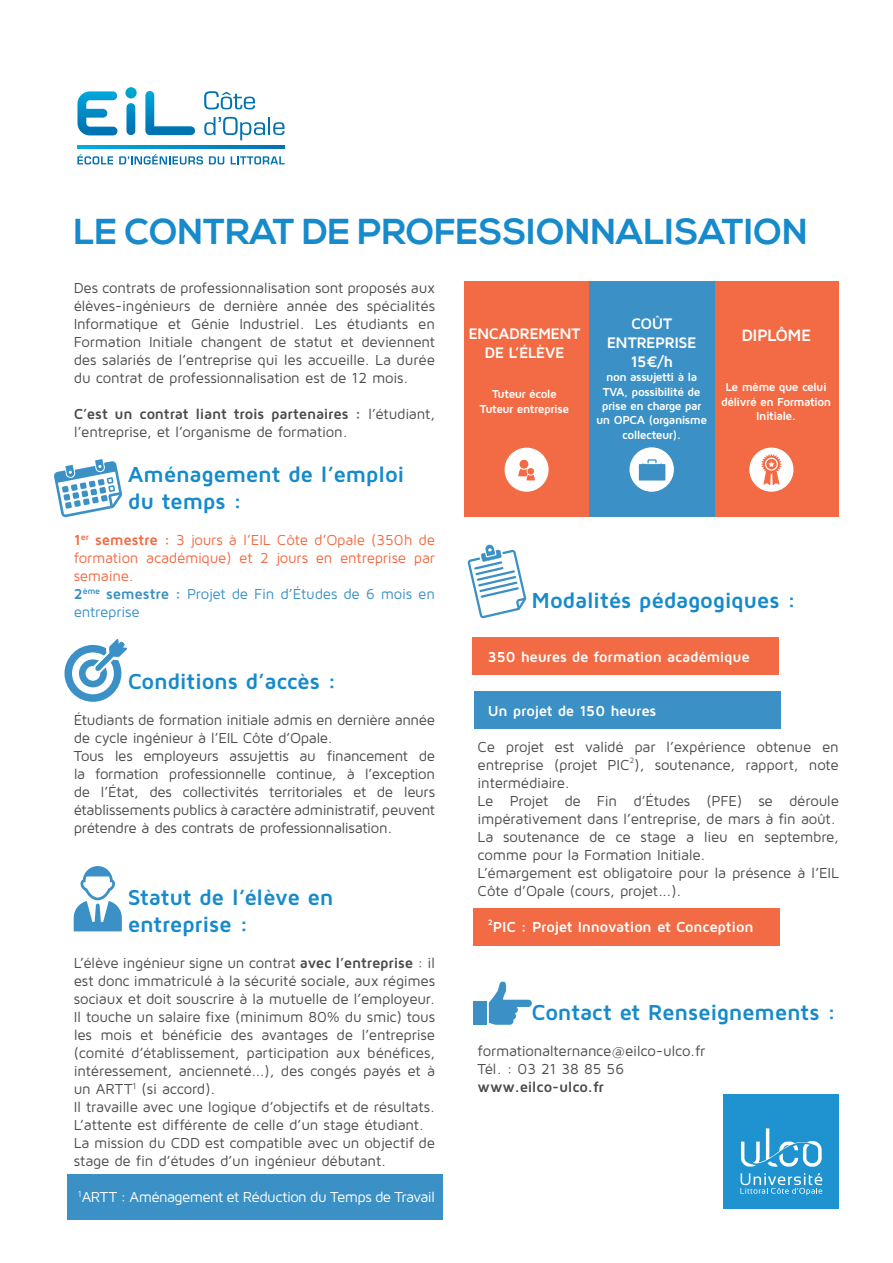
<style>
.page{position:relative;width:893px;height:1263px;background:#fff}
.page>*{position:absolute;margin:0;border:0;box-sizing:border-box;transform-origin:0 0}
.t1{font:700 36px "Nexa";color:#168acb}
.t2{font:700 22.5px/27px "Maven Pro";letter-spacing:-.015em;color:#168acb}
.t3{font:700 17.1px "Maven Pro";letter-spacing:-.035em;color:#fff}
.t4{font:700 15.9px/19px "Maven Pro";letter-spacing:-.035em;color:#fff;text-align:center}
.t5{font:15px/18px "Maven Pro";letter-spacing:-.015em;color:#4b4c4d}
.t6{font:15px/18px "Maven Pro";letter-spacing:-.015em;color:#f26b44;text-align:justify}
.t7{font:700 15px "Maven Pro";letter-spacing:-.015em;color:#fff}
.t8{font:15px/18px "Maven Pro";letter-spacing:-.015em;color:#3b91c5}
.t9{font:15px "Maven Pro";letter-spacing:-.04em;color:#fff}
.t10{font:700 15px "Maven Pro";letter-spacing:-.005em;color:#4b4c4d}
.t11{font:700 12px/14.4px "Maven Pro";letter-spacing:-.045em;color:#fff;text-align:center}
.s1{font-weight:700}
</style>
<div class="page">
<div style="left:473px;top:637px;width:306px;height:38px;background:#f26b44"></div>
<div style="left:473px;top:908px;width:307px;height:38px;background:#f26b44"></div>
<div style="left:474px;top:691px;width:307px;height:38px;background:#3b91c5"></div>
<div style="left:67px;top:1174px;width:375px;height:45px;background:#3b91c5"></div>
<svg style="left:77px;top:154px;width:36px;height:11px"></svg>
<svg style="left:119px;top:154px;width:84px;height:11px"></svg>
<svg style="left:209px;top:156px;width:15px;height:9px"></svg>
<svg style="left:231px;top:156px;width:54px;height:9px"></svg>
<svg style="left:204px;top:91px;width:51px;height:18px"></svg>
<svg style="left:204px;top:117px;width:80px;height:23px"></svg>
<svg style="left:78px;top:145px;width:207px;height:3px"></svg>
<svg style="left:77px;top:87px;width:118px;height:48px"></svg>
<div style="left:724px;top:1094px;width:115px;height:115px;background:#1f93d0"></div>
<svg style="left:740px;top:1173px;width:82px;height:22px"></svg>
<svg style="left:741px;top:1128px;width:81px;height:39px"></svg>
<div style="left:464px;top:281px;width:125px;height:235px;background:#f26b44"></div>
<div style="left:714px;top:281px;width:125px;height:235px;background:#f26b44"></div>
<div style="left:589px;top:281px;width:125px;height:235px;background:#3b91c5"></div>
<svg style="left:749px;top:448px;width:44px;height:44px"></svg>
<div style="left:505px;top:448px;width:44px;height:44px;background:#fff;border-radius:50%"></div>
<div style="left:519px;top:460px;width:9px;height:9px;background:#f26b44;border-radius:50%"></div>
<svg style="left:518px;top:468px;width:17px;height:12px"></svg>
<div style="left:629px;top:447px;width:45px;height:45px;background:#fff;border-radius:50%"></div>
<svg style="left:639px;top:459px;width:26px;height:21px"></svg>
<svg style="left:54px;top:459px;width:68px;height:58px"></svg>
<svg style="left:64px;top:639px;width:63px;height:63px"></svg>
<svg style="left:467px;top:544px;width:59px;height:74px"></svg>
<svg style="left:74px;top:866px;width:48px;height:65px"></svg>
<div style="left:473px;top:1001px;width:14px;height:24px;background:#3b91c5"></div>
<svg style="left:489px;top:981px;width:43px;height:44px"></svg>
<p class="t1" style="left:74px;top:211px;width:736px">LE CONTRAT DE PROFESSIONNALISATION</p>
<p class="t5" style="left:74px;top:278px;width:363px;text-align:justify">Des contrats de professionnalisation sont proposés aux élèves-ingénieurs de dernière année des spécialités Informatique et Génie Industriel. Les étudiants en Formation Initiale changent de statut et deviennent des salariés de l’entreprise qui les accueille. La durée du contrat de professionnalisation est de 12 mois.</p>
<p class="t5" style="left:74px;top:404px;width:363px"><span class="s1">C’est un contrat liant trois partenaires :</span> l’étudiant, l’entreprise, et l’organisme de formation.</p>
<p class="t2" style="left:128px;top:460px;width:278px">Aménagement de l’emploi du temps :</p>
<p class="t6" style="left:74px;top:530px;width:363px"><span class="s1">1</span><sup>er</sup> <span class="s1">semestre :</span> 3 jours à l’EIL Côte d’Opale (350h de formation académique) et 2 jours en entreprise par semaine.</p>
<p class="t8" style="left:74px;top:584px;width:363px"><span class="s1">2</span><sup>ème</sup> <span class="s1">semestre :</span> Projet de Fin d’Études de 6 mois en entreprise</p>
<p class="t2" style="left:128px;top:667px;width:210px">Conditions d’accès :</p>
<p class="t5" style="left:74px;top:710px;width:363px">Étudiants de formation initiale admis en dernière année de cycle ingénieur à l’EIL Côte d’Opale.</p>
<p class="t5" style="left:74px;top:746px;width:363px;text-align:justify">Tous les employeurs assujettis au financement de la formation professionnelle continue, à l’exception de l’État, des collectivités territoriales et de leurs établissements publics à caractère administratif, peuvent prétendre à des contrats de professionnalisation.</p>
<p class="t2" style="left:128px;top:883px;width:208px">Statut de l’élève en entreprise :</p>
<p class="t5" style="left:74px;top:953px;width:363px;text-align:justify">L’élève ingénieur signe un contrat <span class="s1">avec l’entreprise</span> : il est donc immatriculé à la sécurité sociale, aux régimes sociaux et doit souscrire à la mutuelle de l’employeur.</p>
<p class="t5" style="left:74px;top:1007px;width:363px;text-align:justify">Il touche un salaire fixe (minimum 80% du smic) tous les mois et bénéficie des avantages de l’entreprise (comité d’établissement, participation aux bénéfices, intéressement, ancienneté...), des congés payés et à un ARTT<sup>1</sup> (si accord).</p>
<p class="t5" style="left:74px;top:1097px;width:363px">Il travaille avec une logique d’objectifs et de résultats.<br>L’attente est différente de celle d’un stage étudiant.</p>
<p class="t5" style="left:74px;top:1133px;width:363px">La mission du CDD est compatible avec un objectif de stage de fin d’études d’un ingénieur débutant.</p>
<p class="t9" style="left:78px;top:1187px;width:359px"><sup>1</sup>ARTT : Aménagement et Réduction du Temps de Travail</p>
<p class="t4" style="left:468px;top:323px;width:114px">ENCADREMENT</p>
<p class="t4" style="left:484px;top:342px;width:81px">DE L’ÉLÈVE</p>
<p class="t11" style="left:492px;top:387px;width:66px">Tuteur école</p>
<p class="t11" style="left:480px;top:401px;width:91px">Tuteur entreprise</p>
<p class="t4" style="left:607px;top:313px;width:91px">COÛT<br>ENTREPRISE</p>
<p class="t4" style="left:630px;top:351px;width:44px">15€/h</p>
<p class="t11" style="left:606px;top:369px;width:92px">non assujetti à la</p>
<p class="t11" style="left:603px;top:384px;width:99px">TVA, possibilité de</p>
<p class="t11" style="left:596px;top:398px;width:112px">prise en charge par un OPCA (organisme collecteur).</p>
<p class="t3" style="left:741px;top:324px;width:71px">DIPLÔME</p>
<p class="t11" style="left:721px;top:379px;width:112px">Le même que celui délivré en Formation<br>Initiale.</p>
<p class="t2" style="left:532px;top:586px;width:266px">Modalités pédagogiques :</p>
<p class="t7" style="left:488px;top:647px;width:264px">350 heures de formation académique</p>
<p class="t7" style="left:488px;top:701px;width:170px">Un projet de 150 heures</p>
<p class="t5" style="left:478px;top:737px;width:363px;text-align:justify">Ce projet est validé par l’expérience obtenue en entreprise (projet PIC²), soutenance, rapport, note intermédiaire.</p>
<p class="t5" style="left:478px;top:791px;width:363px">Le Projet de Fin d’Études (PFE) se déroule impérativement dans l’entreprise, de mars à fin août.</p>
<p class="t5" style="left:478px;top:827px;width:363px">La soutenance de ce stage a lieu en septembre, comme pour la Formation Initiale.</p>
<p class="t5" style="left:478px;top:863px;width:363px">L’émargement est obligatoire pour la présence à l’EIL<br>Côte d’Opale (cours, projet...).</p>
<p class="t7" style="left:488px;top:917px;width:267px">²PIC : Projet Innovation et Conception</p>
<p class="t2" style="left:532px;top:998px;width:306px">Contact et Renseignements :</p>
<p class="t5" style="left:478px;top:1041px;width:229px">formationalternance@eilco-ulco.fr</p>
<p class="t5" style="left:478px;top:1059px;width:148px">Tél. : 03 21 38 85 56</p>
<p class="t10" style="left:478px;top:1077px;width:128px">www.eilco-ulco.fr</p>
</div>
